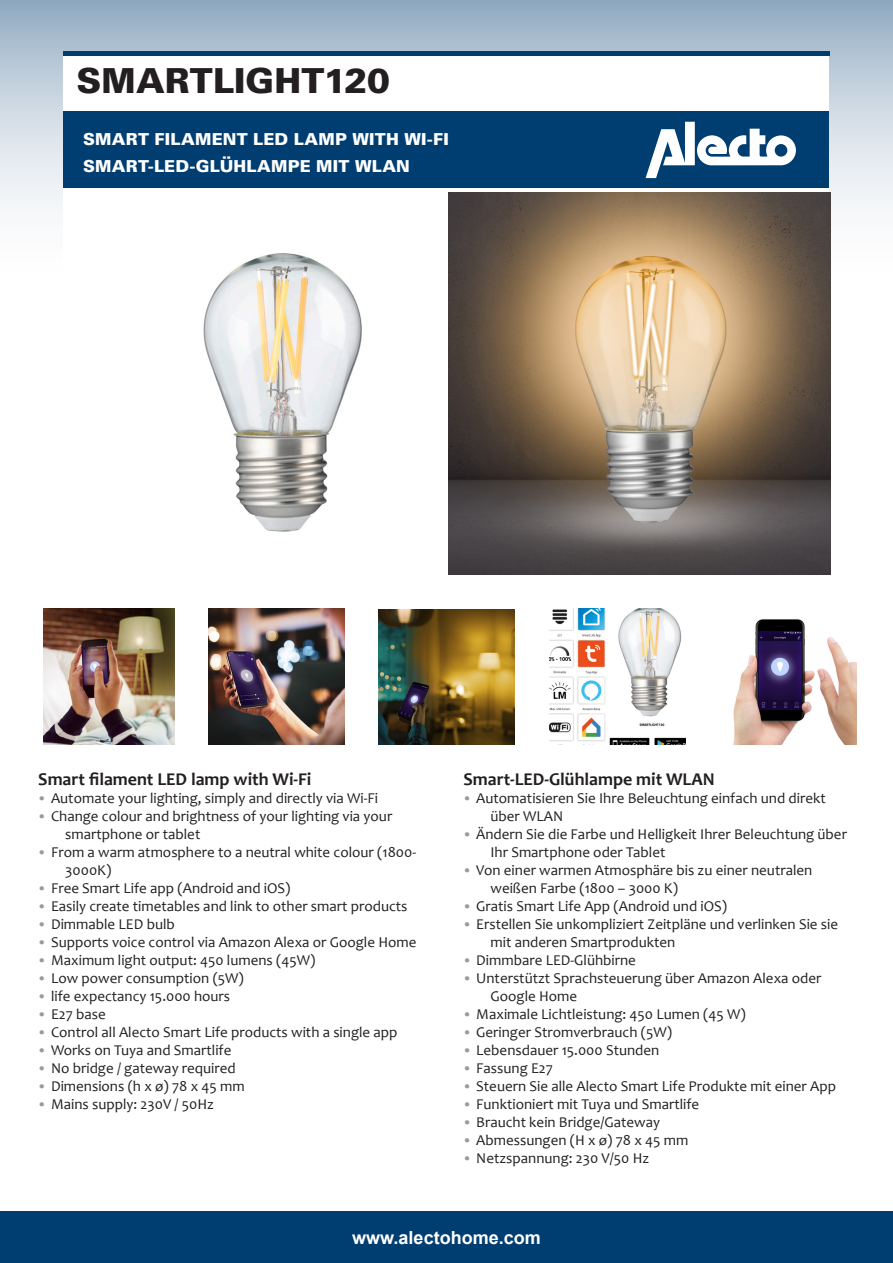
<style>
.page{position:relative;width:893px;height:1263px;background:#fff}
.page>*{position:absolute;margin:0;border:0;box-sizing:border-box;transform-origin:0 0}
.t1{font:900 34.5px "Univers LT Std";color:#231f20}
._03_Babycare_Basis_B{font:700 18px "Candara";color:#231f20}
.t2{font:700 18px "Arial";color:#fff}
.t3{font:900 16.5px "Univers LT Std";letter-spacing:.01em;color:#fff}
.t4{font:15px/18px "Candara";color:#231f20}
.s1{font-family:"Calibri";font-weight:300;color:#959ca1}
</style>
<div class="page">
<svg style="left:0;top:0;width:893px;height:306px"></svg>
<div style="left:0;top:1212px;width:893px;height:51px;background:#003d71"></div>
<div style="left:64px;top:51px;width:765px;height:557px;background:#fff"></div>
<div style="left:63px;top:112px;width:766px;height:76px;background:#003d71"></div>
<img style="left:550px;top:608px;width:136px;height:136px">
<img style="left:733px;top:619px;width:124px;height:125px">
<img style="left:378px;top:609px;width:136px;height:135px">
<img style="left:208px;top:608px;width:136px;height:136px">
<hr style="left:63px;top:51px;width:766px;height:4px;background:#003d71">
<img style="left:43px;top:608px;width:131px;height:136px">
<svg style="left:646px;top:122px;width:150px;height:56px"></svg>
<img style="left:448px;top:193px;width:382px;height:382px">
<img style="left:203px;top:253px;width:159px;height:279px">
<p class="t1" style="left:77px;top:59px;width:315px">SMARTLIGHT120</p>
<p class="t3" style="left:83px;top:129px;width:367px">SMART FILAMENT LED LAMP WITH WI-FI</p>
<p class="t3" style="left:83px;top:156px;width:328px">SMART-LED-GLÜHLAMPE MIT WLAN</p>
<p class="_03_Babycare_Basis_B" style="left:38px;top:768px;width:275px">Smart filament LED lamp with Wi-Fi</p>
<p class="t4" style="left:38px;top:789px;width:341px"><span class="s1">•</span> Automate your lighting, simply and directly via Wi-Fi</p>
<p class="t4" style="left:65px;top:807px;width:329px;text-indent:-27px"><span class="s1">•</span> Change colour and brightness of your lighting via your smartphone or tablet</p>
<p class="t4" style="left:65px;top:843px;width:352px;text-indent:-27px"><span class="s1">•</span> From a warm atmosphere to a neutral white colour (1800-<br>3000K)</p>
<p class="t4" style="left:38px;top:879px;width:254px"><span class="s1">•</span> Free Smart Life app (Android and iOS)</p>
<p class="t4" style="left:38px;top:897px;width:371px"><span class="s1">•</span> Easily create timetables and link to other smart products</p>
<p class="t4" style="left:38px;top:915px;width:138px"><span class="s1">•</span> Dimmable LED bulb</p>
<p class="t4" style="left:38px;top:933px;width:380px"><span class="s1">•</span> Supports voice control via Amazon Alexa or Google Home</p>
<p class="t4" style="left:38px;top:951px;width:279px"><span class="s1">•</span> Maximum light output: 450 lumens (45W)</p>
<p class="t4" style="left:38px;top:969px;width:207px"><span class="s1">•</span> Low power consumption (5W)</p>
<p class="t4" style="left:38px;top:987px;width:193px"><span class="s1">•</span> life expectancy 15.000 hours</p>
<p class="t4" style="left:38px;top:1005px;width:69px"><span class="s1">•</span> E27 base</p>
<p class="t4" style="left:38px;top:1023px;width:361px"><span class="s1">•</span> Control all Alecto Smart Life products with a single app</p>
<p class="t4" style="left:38px;top:1041px;width:195px"><span class="s1">•</span> Works on Tuya and Smartlife</p>
<p class="t4" style="left:38px;top:1059px;width:199px"><span class="s1">•</span> No bridge / gateway required</p>
<p class="t4" style="left:38px;top:1077px;width:208px"><span class="s1">•</span> Dimensions (h x ø) 78 x 45 mm</p>
<p class="t4" style="left:38px;top:1095px;width:177px"><span class="s1">•</span> Mains supply: 230V / 50Hz</p>
<p class="_03_Babycare_Basis_B" style="left:463px;top:768px;width:253px">Smart-LED-Glühlampe mit WLAN</p>
<p class="t4" style="left:490px;top:789px;width:337px;text-indent:-27px"><span class="s1">•</span> Automatisieren Sie Ihre Beleuchtung einfach und direkt über WLAN</p>
<p class="t4" style="left:490px;top:825px;width:358px;text-indent:-27px"><span class="s1">•</span> Ändern Sie die Farbe und Helligkeit Ihrer Beleuchtung über<br>Ihr Smartphone oder Tablet</p>
<p class="t4" style="left:490px;top:861px;width:323px;text-indent:-27px"><span class="s1">•</span> Von einer warmen Atmosphäre bis zu einer neutralen weißen Farbe (1800 – 3000 K)</p>
<p class="t4" style="left:463px;top:897px;width:265px"><span class="s1">•</span> Gratis Smart Life App (Android und iOS)</p>
<p class="t4" style="left:490px;top:915px;width:349px;text-indent:-27px"><span class="s1">•</span> Erstellen Sie unkompliziert Zeitpläne und verlinken Sie sie mit anderen Smartprodukten</p>
<p class="t4" style="left:463px;top:951px;width:174px"><span class="s1">•</span> Dimmbare LED-Glühbirne</p>
<p class="t4" style="left:490px;top:969px;width:332px;text-indent:-27px"><span class="s1">•</span> Unterstützt Sprachsteuerung über Amazon Alexa oder<br>Google Home</p>
<p class="t4" style="left:463px;top:1005px;width:284px"><span class="s1">•</span> Maximale Lichtleistung: 450 Lumen (45 W)</p>
<p class="t4" style="left:463px;top:1023px;width:210px"><span class="s1">•</span> Geringer Stromverbrauch (5W)</p>
<p class="t4" style="left:463px;top:1041px;width:197px"><span class="s1">•</span> Lebensdauer 15.000 Stunden</p>
<p class="t4" style="left:463px;top:1059px;width:91px"><span class="s1">•</span> Fassung E27</p>
<p class="t4" style="left:463px;top:1077px;width:374px"><span class="s1">•</span> Steuern Sie alle Alecto Smart Life Produkte mit einer App</p>
<p class="t4" style="left:463px;top:1095px;width:237px"><span class="s1">•</span> Funktioniert mit Tuya und Smartlife</p>
<p class="t4" style="left:463px;top:1113px;width:198px"><span class="s1">•</span> Braucht kein Bridge/Gateway</p>
<p class="t4" style="left:463px;top:1131px;width:226px"><span class="s1">•</span> Abmessungen (H x ø) 78 x 45 mm</p>
<p class="t4" style="left:463px;top:1149px;width:187px"><span class="s1">•</span> Netzspannung: 230 V/50 Hz</p>
<p class="t2" style="left:352px;top:1225px;width:190px">www.alectohome.com</p>
</div>
